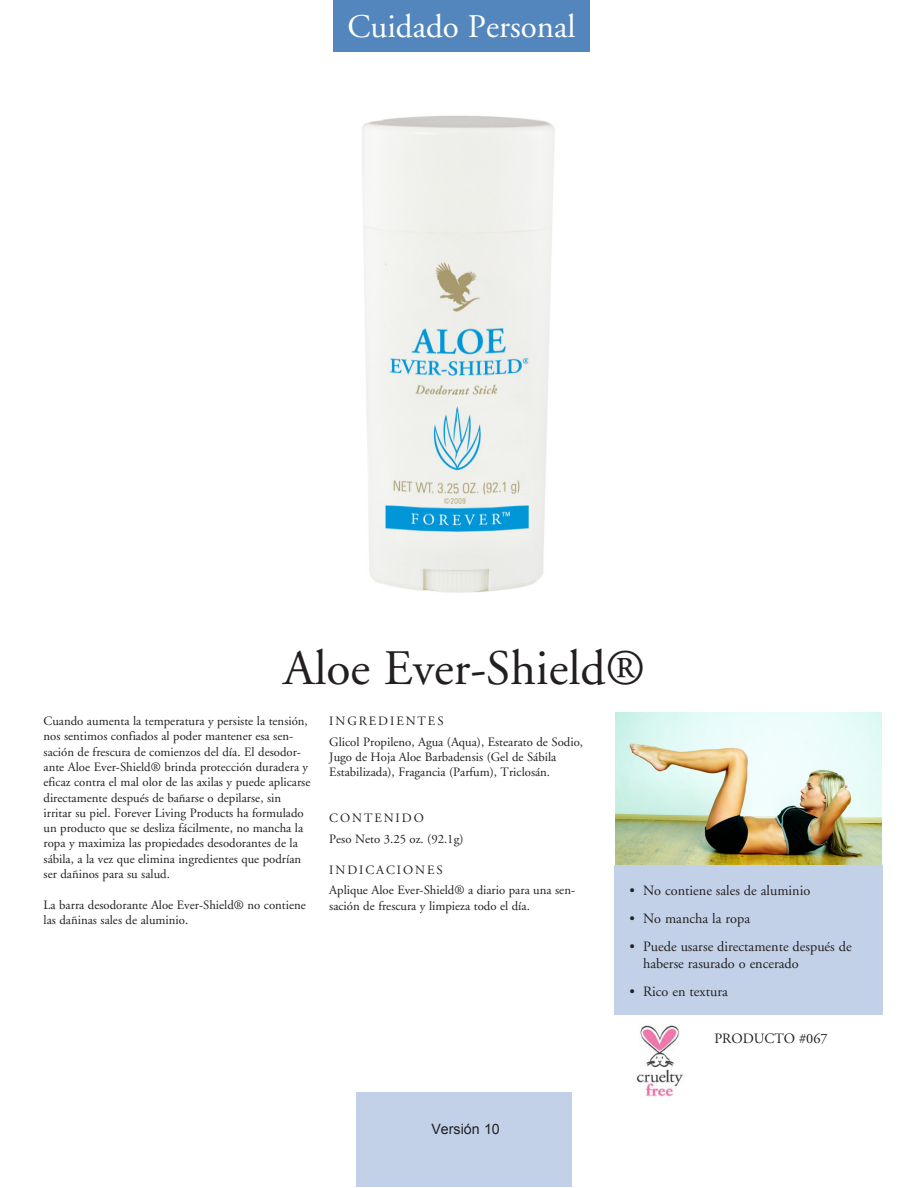
<style>
.page{position:relative;width:918px;height:1188px;background:#fff}
.page>*{position:absolute;margin:0;border:0;box-sizing:border-box;transform-origin:0 0}
.t1{font:49.5px "Adobe Garamond";color:#231f20}
.t2{font:33px "Adobe Garamond";color:#fff}
.t3{font:14.25px/17.1px "Adobe Garamond";color:#231f20}
.t4{font:14.25px "Arial";color:#231f20}
.t5{font:12.75px/15.3px "Adobe Garamond";color:#231f20}
.t6{font:12.75px "Adobe Garamond";letter-spacing:.15em;color:#231f20}
</style>
<div class="page">
<div style="left:615px;top:866px;width:268px;height:149px;background:#c3d1e8"></div>
<div style="left:333px;top:0;width:257px;height:52px;background:#5286bd"></div>
<div style="left:356px;top:1092px;width:216px;height:94px;background:#c3d1e8"></div>
<img style="left:636px;top:1025px;width:47px;height:72px">
<img style="left:616px;top:713px;width:265px;height:152px">
<img style="left:362px;top:115px;width:193px;height:478px">
<p class="t2" style="left:348px;top:9px;width:230px">Cuidado Personal</p>
<p class="t1" style="left:283px;top:642px;width:363px">Aloe Ever-Shield®</p>
<p class="t5" style="left:44px;top:714px;width:268px">Cuando aumenta la temperatura y persiste la tensión, nos sentimos confiados al poder mantener esa sen&shy;sación de frescura de comienzos del día. El desodor&shy;ante Aloe Ever-Shield® brinda protección duradera y eficaz contra el mal olor de las axilas y puede aplicarse directamente después de bañarse o depilarse, sin irritar su piel. Forever Living Products ha formulado un producto que se desliza fácilmente, no mancha la ropa y maximiza las propiedades desodorantes de la sábila, a la vez que elimina ingredientes que podrían ser dañinos para su salud.</p>
<p class="t5" style="left:44px;top:897px;width:264px">La barra desodorante Aloe Ever-Shield® no contiene las dañinas sales de aluminio.</p>
<p class="t6" style="left:329px;top:714px;width:116px">INGREDIENTES</p>
<p class="t5" style="left:329px;top:734px;width:255px">Glicol Propileno, Agua (Aqua), Estearato de Sodio,<br>Jugo de Hoja Aloe Barbadensis (Gel de Sábila<br>Estabilizada), Fragancia (Parfum), Triclosán.</p>
<p class="t6" style="left:329px;top:811px;width:96px">CONTENIDO</p>
<p class="t5" style="left:329px;top:832px;width:136px">Peso Neto 3.25 oz. (92.1g)</p>
<p class="t6" style="left:329px;top:863px;width:115px">INDICACIONES</p>
<p class="t5" style="left:329px;top:883px;width:247px">Aplique Aloe Ever-Shield® a diario para una sen&shy;sación de frescura y limpieza todo el día.</p>
<p class="t3" style="left:630px;top:882px;width:182px">• No contiene sales de aluminio</p>
<p class="t3" style="left:630px;top:910px;width:122px">• No mancha la ropa</p>
<p class="t3" style="left:643px;top:938px;width:210px;text-indent:-14px">• Puede usarse directamente después de haberse rasurado o encerado</p>
<p class="t3" style="left:630px;top:983px;width:100px">• Rico en textura</p>
<p class="t4" style="left:431px;top:1119px;width:70px">Versión 10</p>
<p class="t3" style="left:714px;top:1030px;width:115px">PRODUCTO #067</p>
</div>
